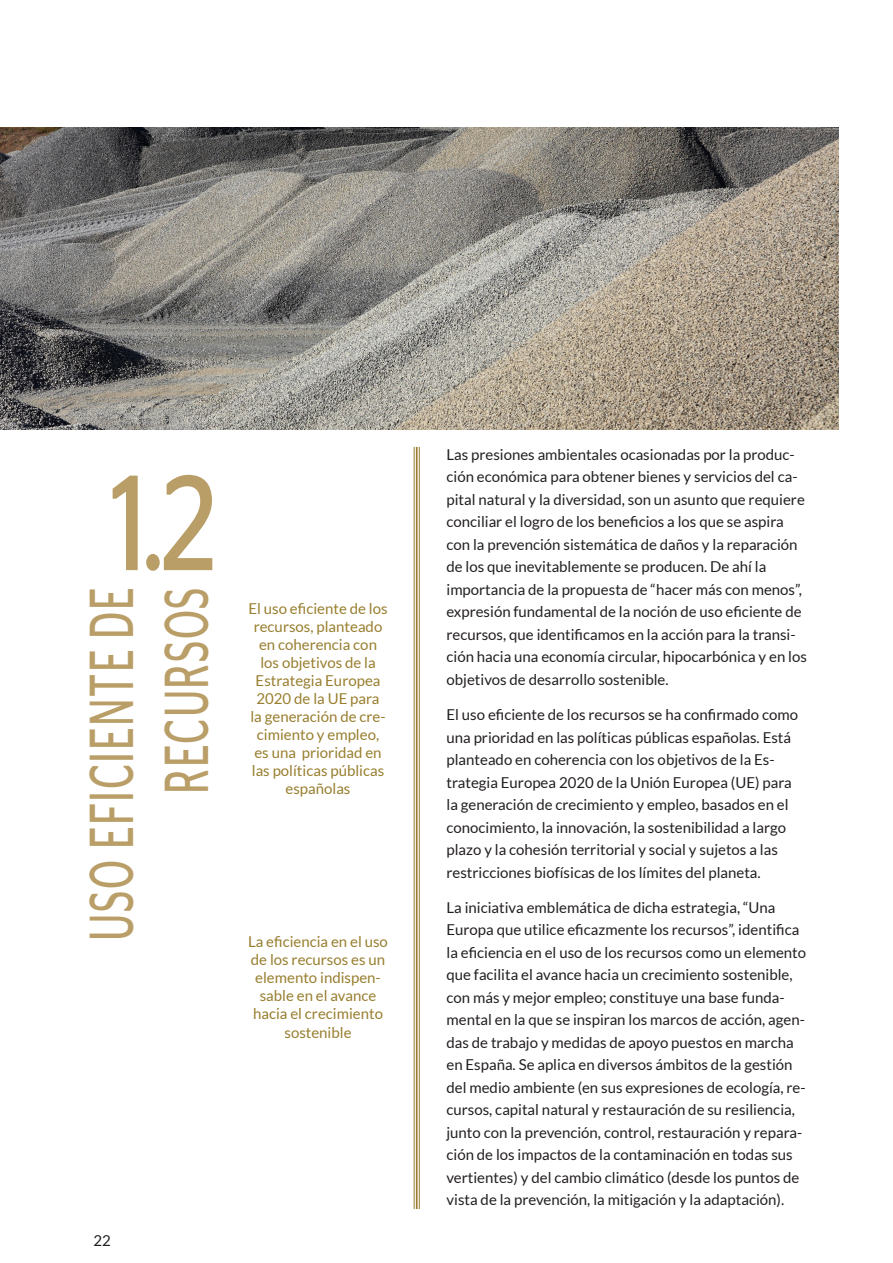
<style>
.page{position:relative;width:893px;height:1263px;background:#fff}
.page>*{position:absolute;margin:0;border:0;box-sizing:border-box;transform-origin:0 0}
.t1{font:135px "Stag Sans";color:#b99e68;scale:.8 1}
.t2{font:61.8px "Stag Sans";letter-spacing:.04em;color:#b99e68;scale:.66 1}
.Cuerpo_texto{font:15px/22.5px "Lato";color:#231f20}
.Cuerpo_texto_2{font:15px/18px "Lato";color:#987e2e;text-align:center}
</style>
<div class="page">
<img style="left:0;top:128px;width:839px;height:301px">
<hr style="left:419px;top:447px;width:1px;height:762px;background:#987e2e">
<hr style="left:416px;top:447px;width:2px;height:762px;background:#987e2e">
<hr style="left:414px;top:447px;width:1px;height:762px;background:#987e2e">
<p class="t1" style="left:110px;top:447px;width:135px">1.2</p>
<p class="t2" style="left:77px;top:941px;width:537px;rotate:-90deg">USO EFICIENTE DE</p>
<p class="t2" style="left:152px;top:794px;width:314px;rotate:-90deg">RECURSOS</p>
<p class="Cuerpo_texto_2" style="left:248px;top:599px;width:141px">El uso eficiente de los recursos, planteado en coherencia con los objetivos de la<br>Estrategia Europea<br>2020 de la UE para<br>la generación de cre&shy;cimiento y empleo, es una prioridad en las políticas públicas españolas</p>
<p class="Cuerpo_texto_2" style="left:248px;top:933px;width:141px">La eficiencia en el uso de los recursos es un elemento indispen&shy;sable en el avance hacia el crecimiento sostenible</p>
<p class="Cuerpo_texto" style="left:94px;top:1229px;width:19px">22</p>
<p class="Cuerpo_texto" style="left:446px;top:443px;width:362px">Las presiones ambientales ocasionadas por la produc&shy;ción económica para obtener bienes y servicios del ca&shy;pital natural y la diversidad, son un asunto que requiere conciliar el logro de los beneficios a los que se aspira con la prevención sistemática de daños y la reparación de los que inevitablemente se producen. De ahí la importancia de la propuesta de “hacer más con menos”, expresión fundamental de la noción de uso eficiente de recursos, que identificamos en la acción para la transi&shy;ción hacia una economía circular, hipocarbónica y en los objetivos de desarrollo sostenible.</p>
<p class="Cuerpo_texto" style="left:446px;top:703px;width:353px">El uso eficiente de los recursos se ha confirmado como una prioridad en las políticas públicas españolas. Está planteado en coherencia con los objetivos de la Es&shy;trategia Europea 2020 de la Unión Europea (UE) para la generación de crecimiento y empleo, basados en el conocimiento, la innovación, la sostenibilidad a largo plazo y la cohesión territorial y social y sujetos a las restricciones biofísicas de los límites del planeta.</p>
<p class="Cuerpo_texto" style="left:446px;top:896px;width:361px">La iniciativa emblemática de dicha estrategia, “Una Europa que utilice eficazmente los recursos”, identifica la eficiencia en el uso de los recursos como un elemento que facilita el avance hacia un crecimiento sostenible, con más y mejor empleo; constituye una base funda&shy;mental en la que se inspiran los marcos de acción, agen&shy;das de trabajo y medidas de apoyo puestos en marcha en España. Se aplica en diversos ámbitos de la gestión del medio ambiente (en sus expresiones de ecología, re&shy;cursos, capital natural y restauración de su resiliencia, junto con la prevención, control, restauración y repara&shy;ción de los impactos de la contaminación en todas sus vertientes) y del cambio climático (desde los puntos de vista de la prevención, la mitigación y la adaptación).</p>
</div>
